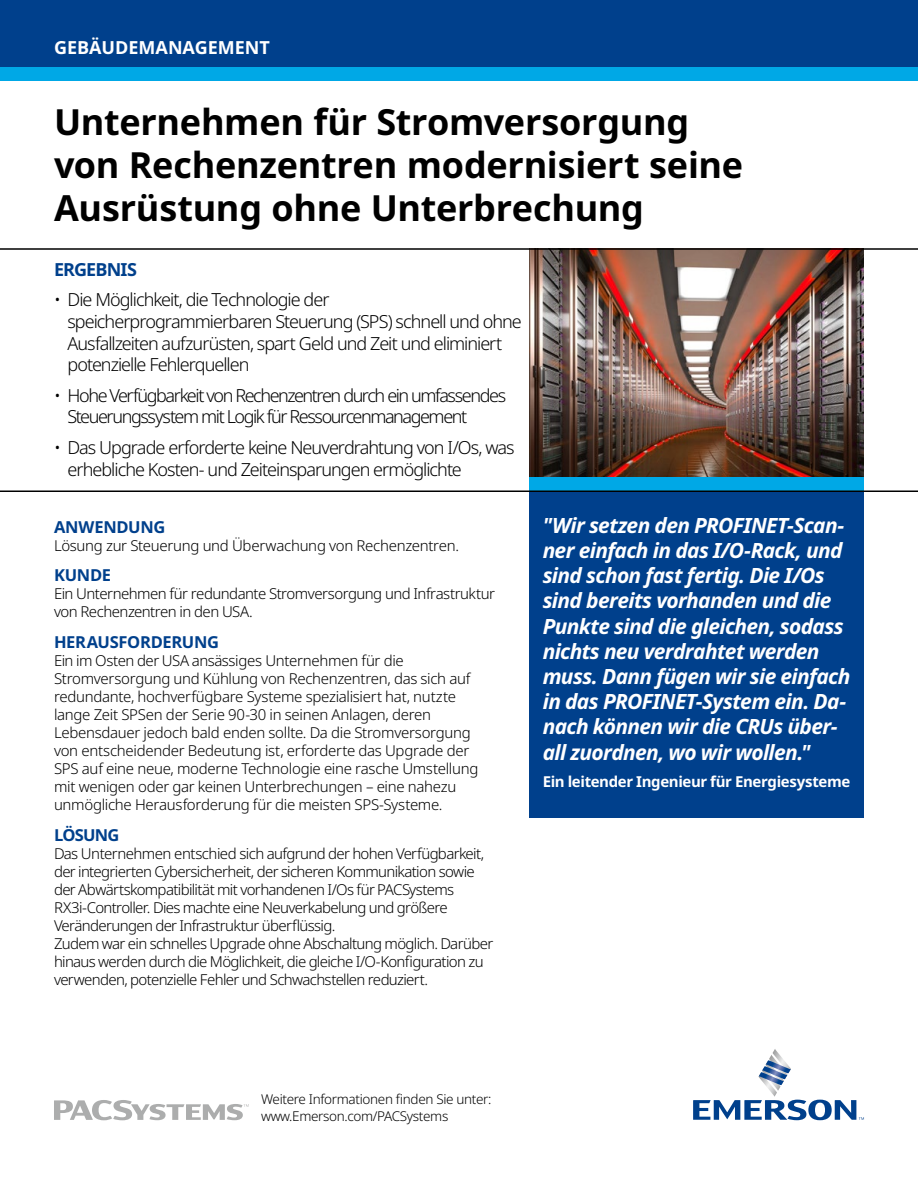
<style>
.page{position:relative;width:918px;height:1188px;background:#fff}
.page>*{position:absolute;margin:0;border:0;box-sizing:border-box;transform-origin:0 0}
.t1{font:700 36px/43.2px "Noto Sans";letter-spacing:-.01em;color:#000}
.t2{font:italic 700 21px/25.2px "Noto Sans";letter-spacing:-.03em;color:#fff}
.t3{font:300 18px/21.6px "Noto Sans";letter-spacing:-.055em;color:#000}
.t4{font:300 18px/21.6px "Noto Sans";letter-spacing:-.08em;color:#000}
.t5{font:700 18px "Noto Sans";color:#fff}
.t6{font:700 18px "Noto Sans";letter-spacing:-.045em;color:#00408c}
.t7{font:700 16.5px "Noto Sans";letter-spacing:-.02em;color:#00408c}
.t8{font:300 15px/18px "Noto Sans";letter-spacing:-.03em;color:#000}
.t9{font:700 15px "Noto Sans";letter-spacing:-.025em;color:#fff}
.t10{font:300 13.5px "Noto Sans";letter-spacing:-.025em;color:#000}
</style>
<div class="page">
<div style="left:529px;top:492px;width:335px;height:326px;background:#00408c"></div>
<img style="left:529px;top:250px;width:335px;height:227px">
<div style="left:529px;top:477px;width:335px;height:13px;background:#00a8e6"></div>
<div style="left:0;top:0;width:918px;height:68px;background:#00408c"></div>
<div style="left:0;top:68px;width:918px;height:13px;background:#00a8e6"></div>
<hr style="left:0;top:248px;width:918px;height:2px;background:#000">
<hr style="left:0;top:490px;width:918px;height:2px;background:#000">
<svg style="left:693px;top:1049px;width:171px;height:71px"></svg>
<svg style="left:54px;top:1100px;width:195px;height:20px"></svg>
<p class="t5" style="left:54px;top:38px;width:217px">GEBÄUDEMANAGEMENT</p>
<p class="t1" style="left:54px;top:101px;width:691px">Unternehmen für Stromversorgung von Rechenzentren modernisiert seine<br>Ausrüstung ohne Unterbrechung</p>
<p class="t6" style="left:54px;top:259px;width:84px">ERGEBNIS</p>
<p class="t3" style="left:68px;top:289px;width:456px;text-indent:-14px">• Die Möglichkeit, die Technologie der speicherprogrammierbaren Steuerung (SPS) schnell und ohne Ausfallzeiten aufzurüsten, spart Geld und Zeit und eliminiert potenzielle Fehlerquellen</p>
<p class="t4" style="left:68px;top:385px;width:440px;text-indent:-14px">• Hohe Verfügbarkeit von Rechenzentren durch ein umfassendes<br>Steuerungssystem mit Logik für Ressourcenmanagement</p>
<p class="t3" style="left:68px;top:437px;width:449px;text-indent:-14px">• Das Upgrade erforderte keine Neuverdrahtung von I/Os, was erhebliche Kosten- und Zeiteinsparungen ermöglichte</p>
<p class="t7" style="left:54px;top:517px;width:113px">ANWENDUNG</p>
<p class="t8" style="left:54px;top:537px;width:407px">Lösung zur Steuerung und Überwachung von Rechenzentren.</p>
<p class="t7" style="left:54px;top:566px;width:59px">KUNDE</p>
<p class="t8" style="left:54px;top:585px;width:443px">Ein Unternehmen für redundante Stromversorgung und Infrastruktur von Rechenzentren in den USA.</p>
<p class="t7" style="left:54px;top:633px;width:167px">HERAUSFORDERUNG</p>
<p class="t8" style="left:54px;top:652px;width:426px">Ein im Osten der USA ansässiges Unternehmen für die Stromversorgung und Kühlung von Rechenzentren, das sich auf redundante, hochverfügbare Systeme spezialisiert hat, nutzte lange Zeit SPSen der Serie 90-30 in seinen Anlagen, deren Lebensdauer jedoch bald enden sollte. Da die Stromversorgung von entscheidender Bedeutung ist, erforderte das Upgrade der SPS auf eine neue, moderne Technologie eine rasche Umstellung mit wenigen oder gar keinen Unterbrechungen – eine nahezu unmögliche Herausforderung für die meisten SPS-Systeme.</p>
<p class="t7" style="left:54px;top:825px;width:67px">LÖSUNG</p>
<p class="t8" style="left:54px;top:844px;width:441px">Das Unternehmen entschied sich aufgrund der hohen Verfügbarkeit, der integrierten Cybersicherheit, der sicheren Kommunikation sowie der Abwärtskompatibilität mit vorhandenen I/Os für PACSystems RX3i-Controller. Dies machte eine Neuverkabelung und größere Veränderungen der Infrastruktur überflüssig.<br>Zudem war ein schnelles Upgrade ohne Abschaltung möglich. Darüber hinaus werden durch die Möglichkeit, die gleiche I/O-Konfiguration zu verwenden, potenzielle Fehler und Schwachstellen reduziert.</p>
<p class="t10" style="left:261px;top:1092px;width:232px">Weitere Informationen finden Sie unter:</p>
<p class="t10" style="left:261px;top:1108px;width:189px">www.Emerson.com/PACSystems</p>
<p class="t2" style="left:543px;top:513px;width:309px">"Wir setzen den PROFINET-Scan&shy;ner einfach in das I/O-Rack, und sind schon fast fertig. Die I/Os sind bereits vorhanden und die<br>Punkte sind die gleichen, sodass nichts neu verdrahtet werden muss. Dann fügen wir sie einfach in das PROFINET-System ein. Da&shy;nach können wir die CRUs über&shy;all zuordnen, wo wir wollen."</p>
<p class="t9" style="left:543px;top:773px;width:309px">Ein leitender Ingenieur für Energiesysteme</p>
</div>
